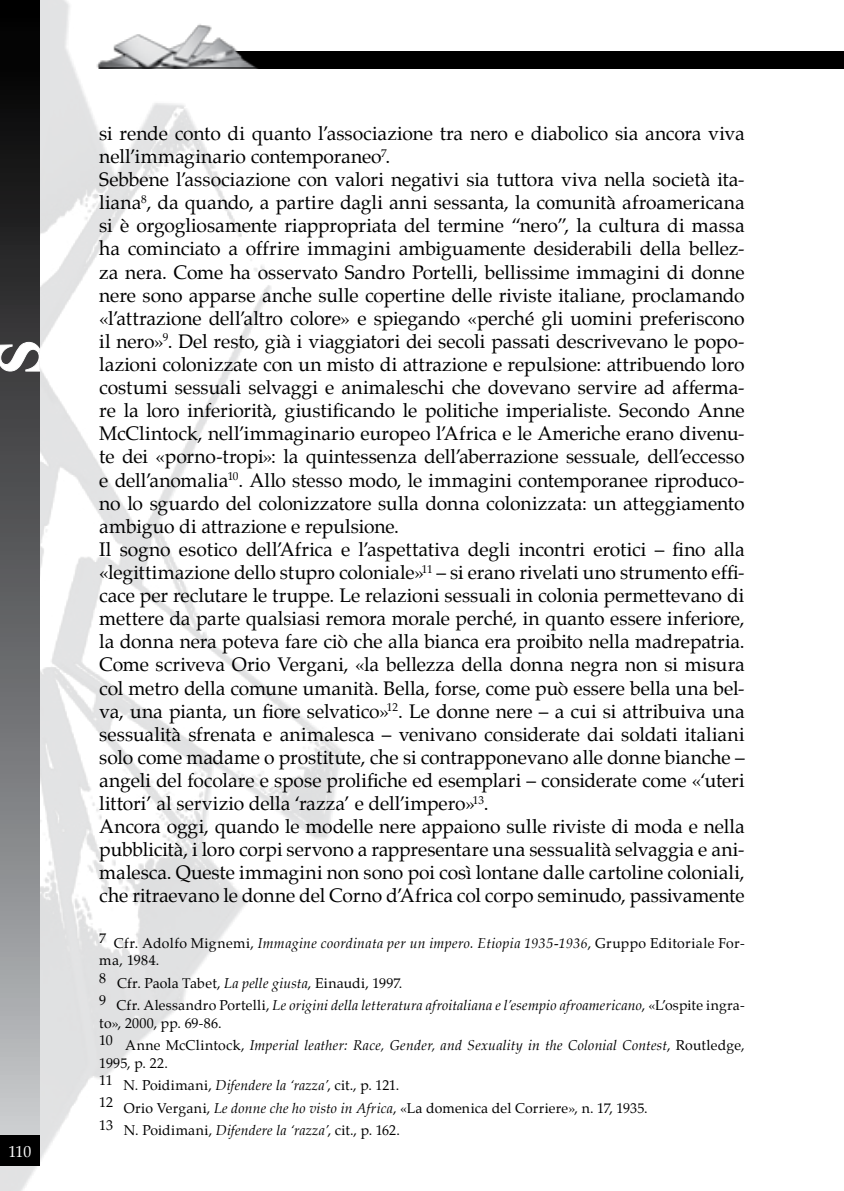
<style>
.page{position:relative;width:844px;height:1191px;background:#fff}
.page>*{position:absolute;margin:0;border:0;box-sizing:border-box;transform-origin:0 0}
.t1{font:19.25px/23.1px "Palatino";letter-spacing:-.005em;color:#000}
.t2{font:15.75px "Palatino";color:#fff}
.t3{font:14px/22.4px "Palatino";letter-spacing:.01em;color:#000}
.t4{font:italic 14px/22.4px "Palatino";letter-spacing:.015em;color:#000}
.s1{font-style:italic}
.s2{font-style:normal}
</style>
<div class="page">
<img style="left:0;top:0;width:356px;height:1191px">
<div style="left:0;top:0;width:40px;height:1147px;background:linear-gradient(to bottom,#000,#c3c5c8)"></div>
<div style="left:124px;top:51px;width:719px;height:17px;background:#000"></div>
<div style="left:0;top:1135px;width:40px;height:31px;background:#000"></div>
<img style="left:95px;top:0;width:174px;height:68px">
<hr style="left:99px;top:67px;width:162px;height:1px;background:#000">
<svg style="left:0;top:341px;width:41px;height:31px"></svg>
<p class="t2" style="left:8px;top:1138px;width:24px">110</p>
<p class="t1" style="left:99px;top:122px;width:647px">si rende conto di quanto l’associazione tra nero e diabolico sia ancora viva nell’immaginario contemporaneo<sup>7</sup>.<br>Sebbene l’associazione con valori negativi sia tuttora viva nella società ita&shy;liana<sup>8</sup>, da quando, a partire dagli anni sessanta, la comunità afroamericana si è orgogliosamente riappropriata del termine “nero”, la cultura di massa ha cominciato a offrire immagini ambiguamente desiderabili della bellez&shy;za nera. Come ha osservato Sandro Portelli, bellissime immagini di donne nere sono apparse anche sulle copertine delle riviste italiane, proclamando «l’attrazione dell’altro colore» e spiegando «perché gli uomini preferiscono il nero»<sup>9</sup>. Del resto, già i viaggiatori dei secoli passati descrivevano le popo&shy;lazioni colonizzate con un misto di attrazione e repulsione: attribuendo loro costumi sessuali selvaggi e animaleschi che dovevano servire ad afferma&shy;re la loro inferiorità, giustificando le politiche imperialiste. Secondo Anne McClintock, nell’immaginario europeo l’Africa e le Americhe erano divenu&shy;te dei «porno-tropi»: la quintessenza dell’aberrazione sessuale, dell’eccesso e dell’anomalia<sup>10</sup>. Allo stesso modo, le immagini contemporanee riproduco&shy;no lo sguardo del colonizzatore sulla donna colonizzata: un atteggiamento ambiguo di attrazione e repulsione.<br>Il sogno esotico dell’Africa e l’aspettativa degli incontri erotici – fino alla «legittimazione dello stupro coloniale»<sup>11</sup> – si erano rivelati uno strumento effi&shy;cace per reclutare le truppe. Le relazioni sessuali in colonia permettevano di mettere da parte qualsiasi remora morale perché, in quanto essere inferiore, la donna nera poteva fare ciò che alla bianca era proibito nella madrepatria.<br>Come scriveva Orio Vergani, «la bellezza della donna negra non si misura col metro della comune umanità. Bella, forse, come può essere bella una bel&shy;va, una pianta, un fiore selvatico»<sup>12</sup>. Le donne nere – a cui si attribuiva una sessualità sfrenata e animalesca – venivano considerate dai soldati italiani solo come madame o prostitute, che si contrapponevano alle donne bianche – angeli del focolare e spose prolifiche ed esemplari – considerate come «‘uteri littori’ al servizio della ‘razza’ e dell’impero»<sup>13</sup>.<br>Ancora oggi, quando le modelle nere appaiono sulle riviste di moda e nella pubblicità, i loro corpi servono a rappresentare una sessualità selvaggia e ani&shy;malesca. Queste immagini non sono poi così lontane dalle cartoline coloniali, che ritraevano le donne del Corno d’Africa col corpo seminudo, passivamente</p>
<p class="t3" style="left:99px;top:934px;width:646px;line-height:17.5px">7 Cfr. Adolfo Mignemi, <span class="s1">Immagine coordinata per un impero. Etiopia 1935-1936</span>, Gruppo Editoriale For&shy;ma, 1984.</p>
<p class="t4" style="left:99px;top:972px;width:646px"><sup>8</sup> <span class="s2">Cfr. Paola Tabet,</span> La pelle giusta<span class="s2">, Einaudi, 1997.<br></span><sup>9</sup> <span class="s2">Cfr. Alessandro Portelli,</span> Le origini della letteratura afroitaliana e l’esempio afroamericano<span class="s2">, «L’ospite ingra-</span></p>
<p class="t4" style="left:99px;top:1012px;width:646px"><span class="s2">to», 2000, pp. 69-86.<br></span><sup>10</sup> <span class="s2">Anne McClintock,</span> Imperial leather: Race, Gender, and Sexuality in the Colonial Contest<span class="s2">, Routledge,</span></p>
<p class="t3" style="left:99px;top:1051px;width:549px">1995, p. 22.<br>11 N. Poidimani, <span class="s1">Difendere la ‘razza’</span>, cit., p. 121.<br>12 Orio Vergani, <span class="s1">Le donne che ho visto in Africa</span>, «La domenica del Corriere», n. 17, 1935.<br>13 N. Poidimani, <span class="s1">Difendere la ‘razza’</span>, cit., p. 162.</p>
</div>
